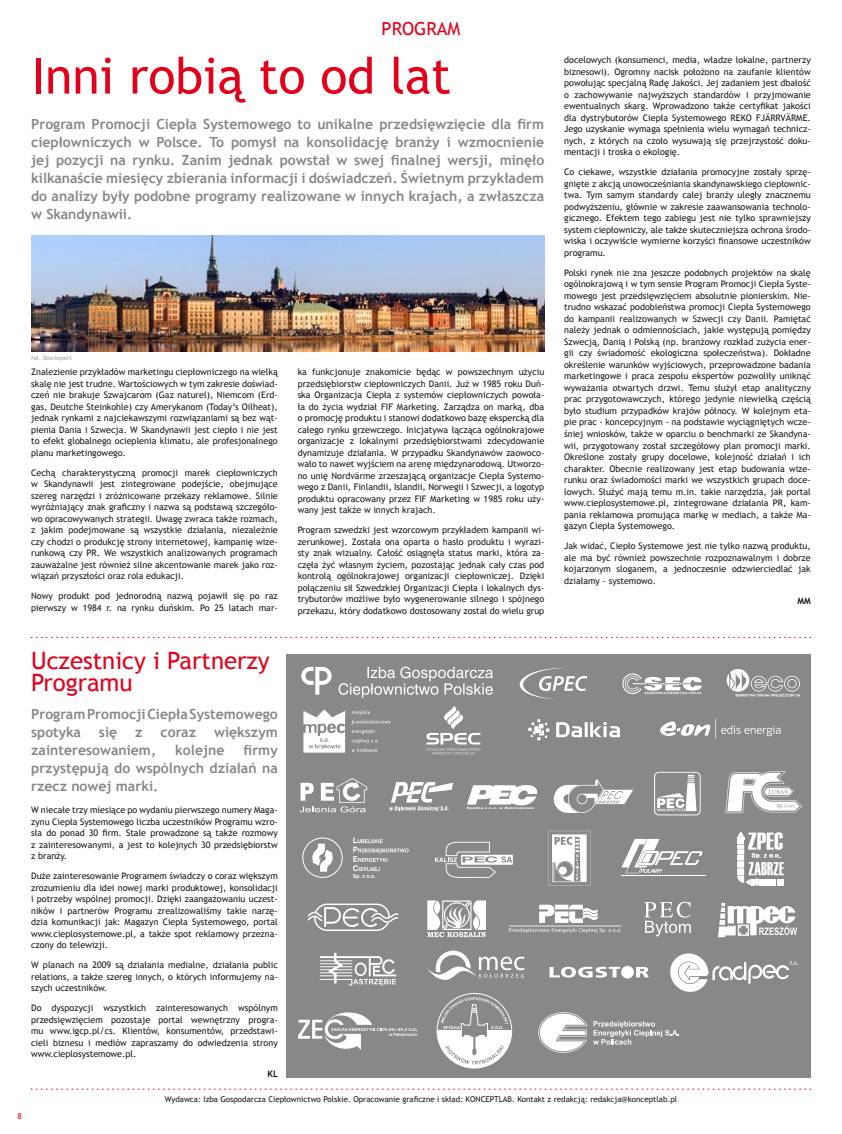
<style>
.page{position:relative;width:842px;height:1134px;background:#fff}
.page>*{position:absolute;margin:0;border:0;box-sizing:border-box;transform-origin:0 0}
.t1{font:50px "Trebuchet MS";color:#e2001a}
.t2{font:24px/22px "Trebuchet MS";color:#e2001a}
.t3{font:18px "Trebuchet MS";color:#e2001a}
.t4{font:700 14px/18px "Trebuchet MS";color:#87888a;text-align:justify}
.t5{font:9px/11.5px "Trebuchet MS";color:#1a171c;text-align:justify}
.t6{font:700 9px "Trebuchet MS";color:#1a171c}
.t7{font:8px "Trebuchet MS";color:#1a171c}
.t8{font:8px "Trebuchet MS";color:#e2001a}
.t9{font:6px "Trebuchet MS";color:#9d9ea0}
.t10{font:700 4px "Arial CE";color:#fff}
</style>
<div class="page">
<svg style="left:31px;top:637px;width:780px;height:1px"></svg>
<svg style="left:31px;top:1089px;width:780px;height:1px"></svg>
<div style="left:287px;top:654px;width:524px;height:423px;background:#87888a"></div>
<img style="left:31px;top:235px;width:513px;height:116px">
<svg style="left:519px;top:668px;width:68px;height:31px"></svg>
<svg style="left:426px;top:706px;width:54px;height:48px"></svg>
<svg style="left:622px;top:673px;width:80px;height:21px"></svg>
<svg style="left:660px;top:719px;width:121px;height:20px"></svg>
<svg style="left:727px;top:669px;width:73px;height:27px"></svg>
<svg style="left:352px;top:710px;width:38px;height:42px"></svg>
<svg style="left:303px;top:709px;width:42px;height:44px"></svg>
<svg style="left:427px;top:900px;width:59px;height:37px"></svg>
<svg style="left:509px;top:905px;width:112px;height:28px"></svg>
<svg style="left:302px;top:837px;width:41px;height:41px"></svg>
<svg style="left:353px;top:837px;width:56px;height:42px"></svg>
<svg style="left:435px;top:842px;width:78px;height:36px"></svg>
<svg style="left:548px;top:831px;width:42px;height:55px"></svg>
<svg style="left:654px;top:772px;width:47px;height:43px"></svg>
<svg style="left:307px;top:903px;width:91px;height:28px"></svg>
<svg style="left:621px;top:839px;width:82px;height:34px"></svg>
<hr style="left:621px;top:875px;width:84px;height:1px;background:#fff">
<svg style="left:553px;top:779px;width:80px;height:34px"></svg>
<svg style="left:549px;top:967px;width:71px;height:10px"></svg>
<svg style="left:636px;top:967px;width:13px;height:10px"></svg>
<div style="left:621px;top:966px;width:13px;height:12px;background:#fff;border-radius:50%"></div>
<svg style="left:466px;top:785px;width:71px;height:25px"></svg>
<svg style="left:644px;top:902px;width:47px;height:34px"></svg>
<svg style="left:320px;top:953px;width:76px;height:33px"></svg>
<svg style="left:339px;top:667px;width:154px;height:31px"></svg>
<svg style="left:301px;top:667px;width:31px;height:28px"></svg>
<hr style="left:585px;top:722px;width:3px;height:15px;background:#fff">
<svg style="left:556px;top:722px;width:26px;height:15px"></svg>
<svg style="left:590px;top:722px;width:30px;height:15px"></svg>
<svg style="left:528px;top:719px;width:21px;height:21px"></svg>
<svg style="left:390px;top:782px;width:63px;height:29px"></svg>
<svg style="left:299px;top:778px;width:68px;height:34px"></svg>
<svg style="left:725px;top:771px;width:77px;height:42px"></svg>
<svg style="left:298px;top:1012px;width:119px;height:38px"></svg>
<svg style="left:427px;top:950px;width:97px;height:118px"></svg>
<svg style="left:538px;top:1012px;width:141px;height:41px"></svg>
<svg style="left:670px;top:953px;width:128px;height:39px"></svg>
<svg style="left:718px;top:903px;width:79px;height:34px"></svg>
<svg style="left:737px;top:831px;width:47px;height:54px"></svg>
<div style="left:777px;top:879px;width:7px;height:6px;background:#fff"></div>
<h3 class="t3" style="left:382px;top:18px;width:80px">PROGRAM</h3>
<h1 class="t1" style="left:31px;top:47px;width:421px">Inni robią to od lat</h1>
<p class="t4" style="left:31px;top:115px;width:515px">Program Promocji Ciepła Systemowego to unikalne przedsięwzięcie dla firm ciepłowniczych w Polsce. To pomysł na konsolidację branży i wzmocnienie jej pozycji na rynku. Zanim jednak powstał w swej finalnej wersji, minęło kilkanaście miesięcy zbierania informacji i doświadczeń. Świetnym przykładem do analizy były podobne programy realizowane w innych krajach, a zwłaszcza w Skandynawii.</p>
<p class="t9" style="left:31px;top:354px;width:42px">fot. Stockxpert</p>
<p class="t5" style="left:31px;top:366px;width:248px">Znalezienie przykładów marketingu ciepłowniczego na wielką skalę nie jest trudne. Wartościowych w tym zakresie doświad&shy;czeń nie brakuje Szwajcarom (Gaz naturel), Niemcom (Erd&shy;gas, Deutche Steinkohle) czy Amerykanom (Today’s Oilheat), jednak rynkami z najciekawszymi rozwiązaniami są bez wąt&shy;pienia Dania i Szwecja. W Skandynawii jest ciepło i nie jest to efekt globalnego ocieplenia klimatu, ale profesjonalnego planu marketingowego.</p>
<p class="t5" style="left:31px;top:467px;width:248px">Cechą charakterystyczną promocji marek ciepłowniczych w Skandynawii jest zintegrowane podejście, obejmujące szereg narzędzi i zróżnicowane przekazy reklamowe. Silnie wyróżniający znak graficzny i nazwa są podstawą szczegóło&shy;wo opracowywanych strategii. Uwagę zwraca także rozmach, z jakim podejmowane są wszystkie działania, niezależnie czy chodzi o produkcję strony internetowej, kampanię wize&shy;runkową czy PR. We wszystkich analizowanych programach zauważalne jest również silne akcentowanie marek jako roz&shy;wiązań przyszłości oraz rola edukacji.</p>
<p class="t5" style="left:31px;top:590px;width:248px">Nowy produkt pod jednorodną nazwą pojawił się po raz pierwszy w 1984 r. na rynku duńskim. Po 25 latach mar-</p>
<p class="t5" style="left:298px;top:366px;width:248px">ka funkcjonuje znakomicie będąc w powszechnym użyciu przedsiębiorstw ciepłowniczych Danii. Już w 1985 roku Duń&shy;ska Organizacja Ciepła z systemów ciepłowniczych powoła&shy;ła do życia wydział FIF Marketing. Zarządza on marką, dba o promocję produktu i stanowi dodatkowo bazę ekspercką dla całego rynku grzewczego. Inicjatywa łącząca ogólnokrajowe organizacje z lokalnymi przedsiębiorstwami zdecydowanie dynamizuje działania. W przypadku Skandynawów zaowoco&shy;wało to nawet wyjściem na arenę międzynarodową. Utworzo&shy;no unię Nordvärme zrzeszającą organizacje Ciepła Systemo&shy;wego z Danii, Finlandii, Islandii, Norwegii i Szwecji, a logotyp produktu opracowany przez FIF Marketing w 1985 roku uży&shy;wany jest także w innych krajach.</p>
<p class="t5" style="left:298px;top:524px;width:248px">Program szwedzki jest wzorcowym przykładem kampanii wi&shy;zerunkowej. Została ona oparta o hasło produktu i wyrazi&shy;sty znak wizualny. Całość osiągnęła status marki, która za&shy;częła żyć własnym życiem, pozostając jednak cały czas pod kontrolą ogólnokrajowej organizacji ciepłowniczej. Dzięki połączeniu sił Szwedzkiej Organizacji Ciepła i lokalnych dys&shy;trybutorów możliwe było wygenerowanie silnego i spójnego przekazu, który dodatkowo dostosowany został do wielu grup</p>
<p class="t5" style="left:564px;top:55px;width:248px">docelowych (konsumenci, media, władze lokalne, partnerzy biznesowi). Ogromny nacisk położono na zaufanie klientów powołując specjalną Radę Jakości. Jej zadaniem jest dbałość o zachowywanie najwyższych standardów i przyjmowanie ewentualnych skarg. Wprowadzono także certyfikat jakości dla dystrybutorów Ciepła Systemowego REKO FJÄRRVÄRME.<br>Jego uzyskanie wymaga spełnienia wielu wymagań technicz&shy;nych, z których na czoło wysuwają się przejrzystość doku&shy;mentacji i troska o ekologię.</p>
<p class="t5" style="left:564px;top:167px;width:248px">Co ciekawe, wszystkie działania promocyjne zostały sprzę&shy;gnięte z akcją unowocześniania skandynawskiego ciepłownic&shy;twa. Tym samym standardy całej branży uległy znacznemu podwyższeniu, głównie w zakresie zaawansowania technolo&shy;gicznego. Efektem tego zabiegu jest nie tylko sprawniejszy system ciepłowniczy, ale także skuteczniejsza ochrona środo&shy;wiska i oczywiście wymierne korzyści finansowe uczestników programu.</p>
<p class="t5" style="left:564px;top:267px;width:248px">Polski rynek nie zna jeszcze podobnych projektów na skalę ogólnokrajową i w tym sensie Program Promocji Ciepła Syste&shy;mowego jest przedsięwzięciem absolutnie pionierskim. Nie&shy;trudno wskazać podobieństwa promocji Ciepła Systemowego do kampanii realizowanych w Szwecji czy Danii. Pamiętać należy jednak o odmiennościach, jakie występują pomiędzy Szwecją, Danią i Polską (np. branżowy rozkład zużycia ener&shy;gii czy świadomość ekologiczna społeczeństwa). Dokładne określenie warunków wyjściowych, przeprowadzone badania marketingowe i praca zespołu ekspertów pozwoliły uniknąć wyważania otwartych drzwi. Temu służył etap analityczny prac przygotowawczych, którego jedynie niewielką częścią było studium przypadków krajów północy. W kolejnym eta&shy;pie prac - koncepcyjnym - na podstawie wyciągniętych wcze&shy;śniej wniosków, także w oparciu o benchmarki ze Skandyna&shy;wii, przygotowany został szczegółowy plan promocji marki.<br>Określone zostały grupy docelowe, kolejność działań i ich charakter. Obecnie realizowany jest etap budowania wize&shy;runku oraz świadomości marki we wszystkich grupach doce&shy;lowych. Służyć mają temu m.in. takie narzędzia, jak portal www.cieplosystemowe.pl, zintegrowane działania PR, kam&shy;pania reklamowa promująca markę w mediach, a także Ma&shy;gazyn Ciepła Systemowego.</p>
<p class="t5" style="left:564px;top:540px;width:248px">Jak widać, Ciepło Systemowe jest nie tylko nazwą produktu, ale ma być również powszechnie rozpoznawalnym i dobrze kojarzonym sloganem, a jednoczesnie odzwierciedlać jak działamy - systemowo.</p>
<p class="t6" style="left:797px;top:595px;width:15px">MM</p>
<p class="t8" style="left:17px;top:1111px;width:6px">8</p>
<h2 class="t2" style="left:31px;top:650px;width:240px">Uczestnicy i Partnerzy<br>Programu</h2>
<h3 class="t4" style="left:31px;top:705px;width:248px">Program Promocji Ciepła Systemowego spotyka</h3>
<h3 class="t4" style="left:99px;top:723px;width:20px">się</h3>
<h3 class="t4" style="left:135px;top:723px;width:9px">z</h3>
<h3 class="t4" style="left:161px;top:723px;width:37px">coraz</h3>
<h3 class="t4" style="left:214px;top:723px;width:65px">większym</h3>
<h3 class="t4" style="left:31px;top:741px;width:126px">zainteresowaniem,</h3>
<h3 class="t4" style="left:175px;top:741px;width:51px">kolejne</h3>
<h3 class="t4" style="left:31px;top:741px;width:248px;text-indent:212px">firmy przystępują do wspólnych działań na rzecz nowej marki.</h3>
<p class="t5" style="left:31px;top:804px;width:248px">W niecałe trzy miesiące po wydaniu pierwszego numery Maga&shy;zynu Ciepła Systemowego liczba uczestników Programu wzro&shy;sła do ponad 30 firm. Stale prowadzone są także rozmowy z zainteresowanymi, a jest to kolejnych 30 przedsiębiorstw z branży.</p>
<p class="t5" style="left:31px;top:870px;width:248px">Duże zainteresowanie Programem świadczy o coraz większym zrozumieniu dla idei nowej marki produktowej, konsolidacji i potrzeby wspólnej promocji. Dzięki zaangażowaniu uczest&shy;ników i partnerów Programu zrealizowaliśmy takie narzę&shy;dzia komunikacji jak: Magazyn Ciepła Systemowego, portal www.cieplosystemowe.pl, a także spot reklamowy przezna&shy;czony do telewizji.</p>
<p class="t5" style="left:31px;top:959px;width:248px">W planach na 2009 są działania medialne, działania public relations, a także szereg innych, o których informujemy na&shy;szych uczestników.</p>
<p class="t5" style="left:31px;top:1002px;width:248px">Do dyspozycji wszystkich zainteresowanych wspólnym przedsięwzięciem pozostaje portal wewnętrzny progra&shy;mu www.igcp.pl/cs. Klientów, konsumentów, przedstawi&shy;cieli biznesu i mediów zapraszamy do odwiedzenia strony www.cieplosystemowe.pl.</p>
<p class="t6" style="left:268px;top:1068px;width:12px">KL</p>
<p class="t10" style="left:491px;top:1025px;width:14px">Z O.O.</p>
<p class="t7" style="left:165px;top:1094px;width:514px">Wydawca: Izba Gospodarcza Ciepłownictwo Polskie. Opracowanie graficzne i skład: KONCEPTLAB. Kontakt z redakcją: redakcja@konceptlab.pl</p>
</div>
